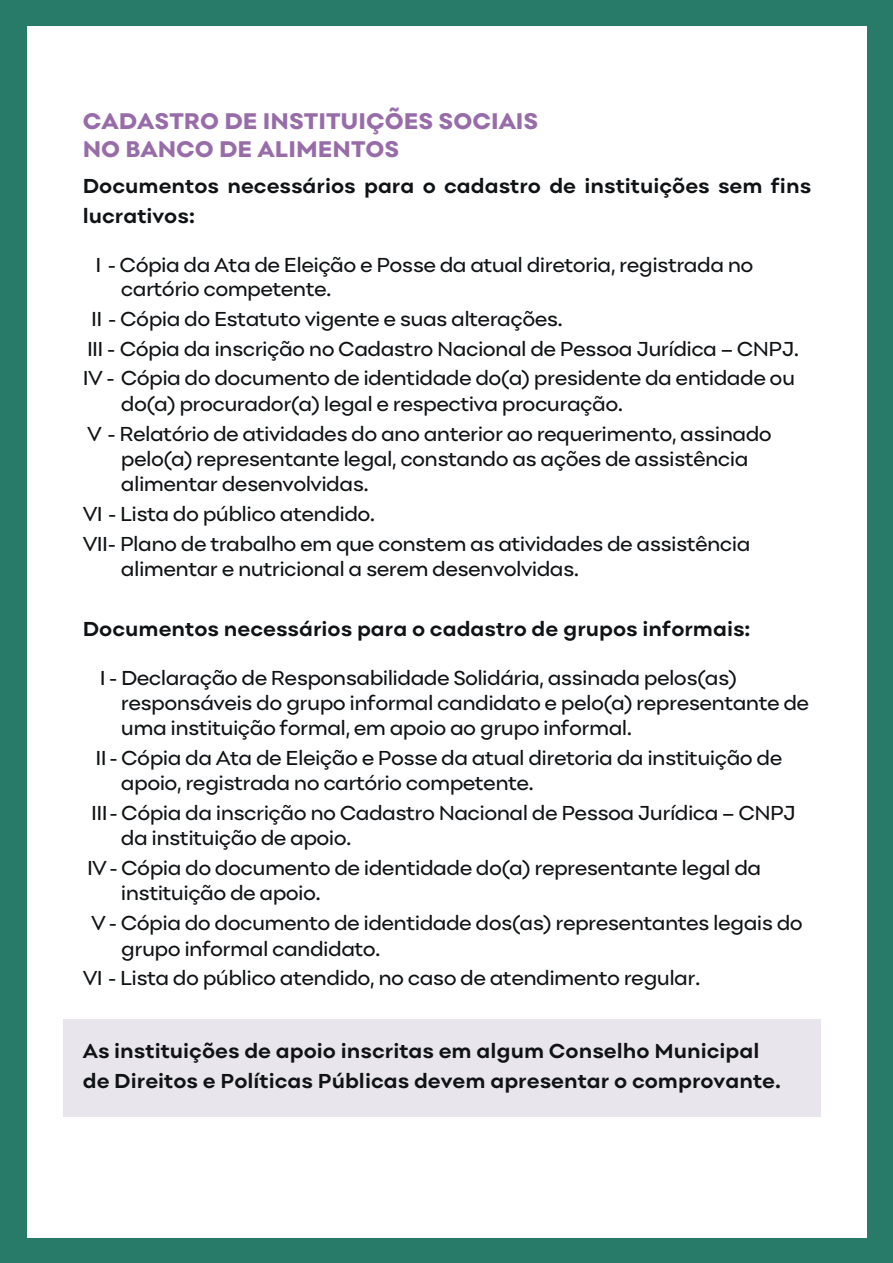
<style>
.page{position:relative;width:893px;height:1263px;background:#287b69}
.page>*{position:absolute;margin:0;border:0;box-sizing:border-box;transform-origin:0 0}
.t1{font:800 23.55px/27.8px "Point";color:#986ca9}
.t2{font:21px/25.2px "Point";letter-spacing:-.03em;color:#101315}
.t3{font:700 21px/29.8px "Point";color:#101315}
</style>
<div class="page">
<div style="left:27px;top:26px;width:839px;height:1211px;background:#fff"></div>
<div style="left:63px;top:1019px;width:758px;height:97px;background:#e9e5ec"></div>
<p class="t1" style="left:83px;top:107px;width:457px">CADASTRO DE INSTITUIÇÕES SOCIAIS<br>NO BANCO DE ALIMENTOS</p>
<p class="t3" style="left:83px;top:171px;width:730px">Documentos necessários para o cadastro de instituições sem fins lucrativos:</p>
<p class="t2" style="left:121px;top:252px;width:634px;line-height:24px;text-indent:-25px">I - Cópia da Ata de Eleição e Posse da atual diretoria, registrada no cartório competente.</p>
<p class="t2" style="left:83px;top:303px;width:718px;line-height:29.8px;text-indent:8px">II - Cópia do Estatuto vigente e suas alterações.<br>III - Cópia da inscrição no Cadastro Nacional de Pessoa Jurídica – CNPJ.<br>IV - Cópia do documento de identidade do(a) presidente da entidade ou</p>
<p class="t2" style="left:87px;top:388px;width:686px;line-height:29.8px;text-indent:34px">do(a) procurador(a) legal e respectiva procuração.<br>V - Relatório de atividades do ano anterior ao requerimento, assinado</p>
<p class="t2" style="left:121px;top:446px;width:629px">pelo(a) representante legal, constando as ações de assistência alimentar desenvolvidas.</p>
<p class="t2" style="left:83px;top:499px;width:669px;line-height:29.8px">VI - Lista do público atendido.<br>VII - Plano de trabalho em que constem as atividades de assistência</p>
<p class="t2" style="left:121px;top:556px;width:460px">alimentar e nutricional a serem desenvolvidas.</p>
<p class="t3" style="left:83px;top:613px;width:669px">Documentos necessários para o cadastro de grupos informais:</p>
<p class="t2" style="left:121px;top:665px;width:690px;text-indent:-21px">I - Declaração de Responsabilidade Solidária, assinada pelos(as) responsáveis do grupo informal candidato e pelo(a) representante de uma instituição formal, em apoio ao grupo informal.</p>
<p class="t2" style="left:121px;top:745px;width:663px;text-indent:-25px">II- Cópia da Ata de Eleição e Posse da atual diretoria da instituição de apoio, registrada no cartório competente.</p>
<p class="t2" style="left:121px;top:800px;width:676px;text-indent:-30px">III- Cópia da inscrição no Cadastro Nacional de Pessoa Jurídica – CNPJ da instituição de apoio.</p>
<p class="t2" style="left:121px;top:855px;width:642px;text-indent:-34px">IV- Cópia do documento de identidade do(a) representante legal da instituição de apoio.</p>
<p class="t2" style="left:121px;top:910px;width:683px;text-indent:-30px">V - Cópia do documento de identidade dos(as) representantes legais do grupo informal candidato.</p>
<p class="t2" style="left:83px;top:965px;width:619px">VI - Lista do público atendido, no caso de atendimento regular.</p>
<p class="t3" style="left:83px;top:1036px;width:700px">As instituições de apoio inscritas em algum Conselho Municipal de Direitos e Políticas Públicas devem apresentar o comprovante.</p>
</div>
